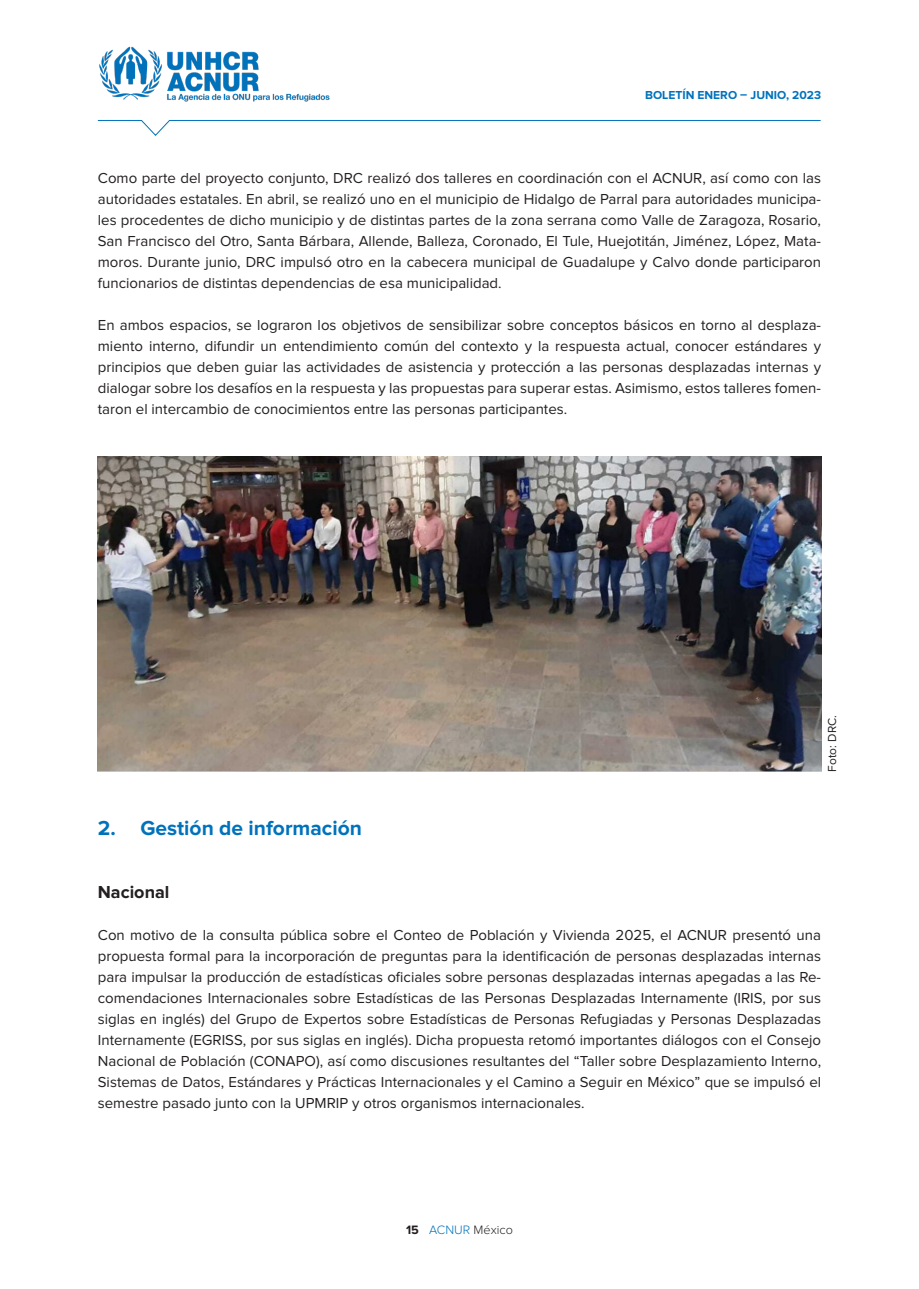
<style>
.page{position:relative;width:919px;height:1289px;background:#fff}
.page>*{position:absolute;margin:0;border:0;box-sizing:border-box;transform-origin:0 0}
._4__sub_subtítulos{font:700 21px "Proxima Nova";color:#0072bc}
._2__Subtitulo{font:700 18px "Proxima Nova";color:#231f20}
._3__Texto{font:15px/21px "Proxima Nova";color:#231f20;text-align:justify}
.t1{font:300 12.6px "Proxima Nova";color:#231f20}
.t2{font:700 12px "Proxima Nova";color:#0072bc}
._3__Texto-2{font:12px "Proxima Nova";color:#231f20}
.s1{font-weight:700}
.s2{color:#0072bc}
</style>
<div class="page">
<img style="left:99px;top:46px;width:231px;height:56px">
<svg style="left:97px;top:120px;width:724px;height:16px"></svg>
<img style="left:98px;top:456px;width:723px;height:315px">
<p class="t2" style="left:645px;top:89px;width:177px">BOLETÍN ENERO – JUNIO, 2023</p>
<p class="_3__Texto" style="left:98px;top:168px;width:724px">Como parte del proyecto conjunto, DRC realizó dos talleres en coordinación con el ACNUR, así como con las autoridades estatales. En abril, se realizó uno en el municipio de Hidalgo de Parral para autoridades municipa&shy;les procedentes de dicho municipio y de distintas partes de la zona serrana como Valle de Zaragoza, Rosario, San Francisco del Otro, Santa Bárbara, Allende, Balleza, Coronado, El Tule, Huejotitán, Jiménez, López, Mata&shy;moros. Durante junio, DRC impulsó otro en la cabecera municipal de Guadalupe y Calvo donde participaron funcionarios de distintas dependencias de esa municipalidad.</p>
<p class="_3__Texto" style="left:98px;top:315px;width:724px">En ambos espacios, se lograron los objetivos de sensibilizar sobre conceptos básicos en torno al desplaza&shy;miento interno, difundir un entendimiento común del contexto y la respuesta actual, conocer estándares y principios que deben guiar las actividades de asistencia y protección a las personas desplazadas internas y dialogar sobre los desafíos en la respuesta y las propuestas para superar estas. Asimismo, estos talleres fomen&shy;taron el intercambio de conocimientos entre las personas participantes.</p>
<p class="_4__sub_subtítulos" style="left:98px;top:818px;width:265px">2. Gestión de información</p>
<p class="_3__Texto-2" style="left:826px;top:771px;width:58px;rotate:-90deg">Foto: DRC.</p>
<p class="_2__Subtitulo" style="left:98px;top:883px;width:73px">Nacional</p>
<p class="_3__Texto" style="left:98px;top:924px;width:724px">Con motivo de la consulta pública sobre el Conteo de Población y Vivienda 2025, el ACNUR presentó una propuesta formal para la incorporación de preguntas para la identificación de personas desplazadas internas para impulsar la producción de estadísticas oficiales sobre personas desplazadas internas apegadas a las Re&shy;comendaciones Internacionales sobre Estadísticas de las Personas Desplazadas Internamente (IRIS, por sus siglas en inglés) del Grupo de Expertos sobre Estadísticas de Personas Refugiadas y Personas Desplazadas Internamente (EGRISS, por sus siglas en inglés). Dicha propuesta retomó importantes diálogos con el Consejo Nacional de Población (CONAPO), así como discusiones resultantes del “Taller sobre Desplazamiento Interno, Sistemas de Datos, Estándares y Prácticas Internacionales y el Camino a Seguir en México” que se impulsó el semestre pasado junto con la UPMRIP y otros organismos internacionales.</p>
<p class="t1" style="left:406px;top:1223px;width:108px"><span class="s1">15</span> <span class="s2">ACNUR</span> México</p>
</div>
